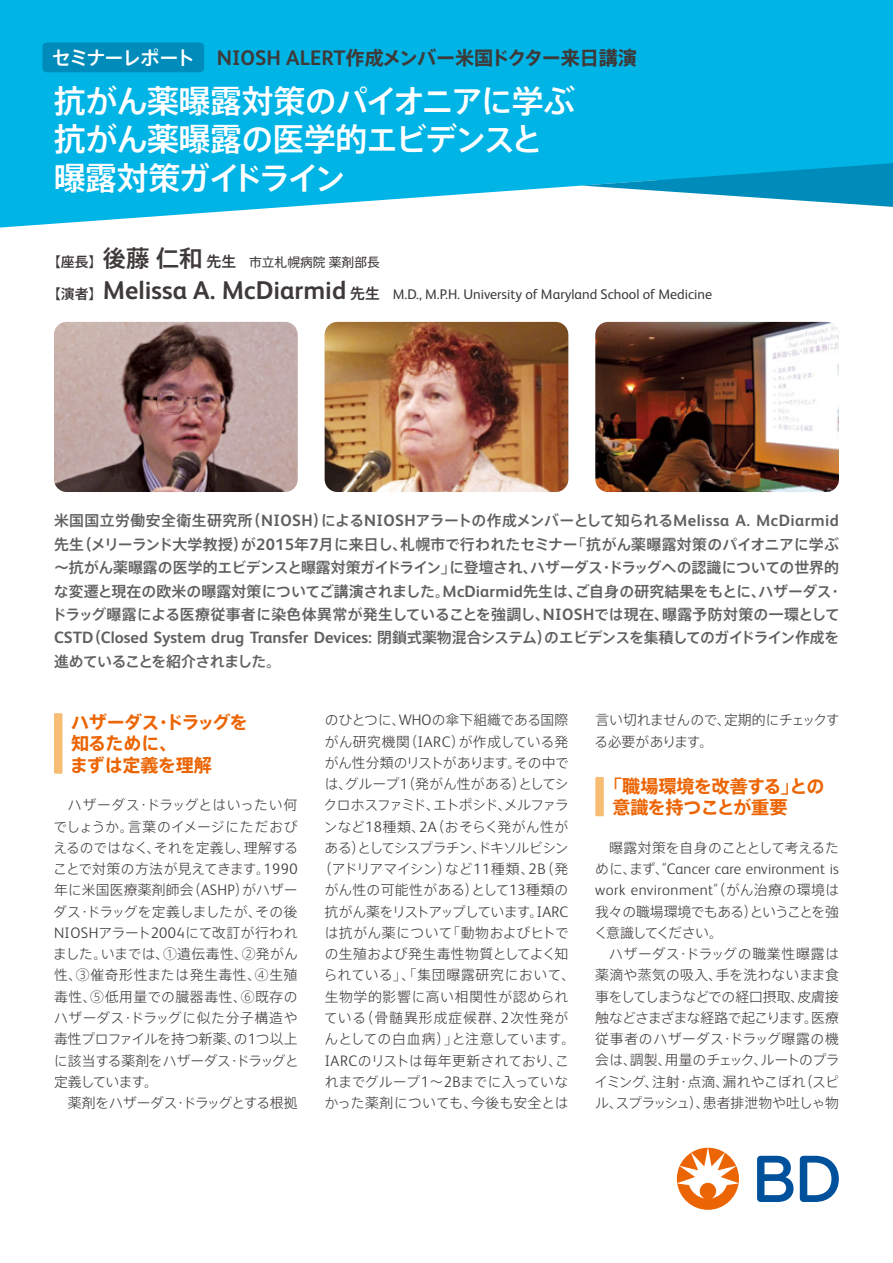
<style>
.page{position:relative;width:893px;height:1263px;background:#fff}
.page>*{position:absolute;margin:0;border:0;box-sizing:border-box;transform-origin:0 0}
.t1{font:500 31.95px/38.2px "Axis Pro N";letter-spacing:-.025em;color:#fff}
.t2{font:700 19.2px "Axis Pro N";letter-spacing:-.02em;color:#3e3a39}
.t3{font:700 18px/21.3px "Axis Pro N";letter-spacing:-.02em;color:#ec6504}
.t4{font:700 16.35px "FS Albert Pro";color:#615f5f}
.t5{font:300 15.15px/21.3px "FS Albert Pro";letter-spacing:.01em;color:#3e3a39}
.t6{font:500 14.85px/23.4px "Axis Pro N";color:#615f5f}
.t7{font:500 14.85px "Axis Pro N";letter-spacing:-.04em;color:#615f5f}
.t8{font:14.1px "FS Albert Pro";color:#3e3a39}
.t9{font:300 13.8px/21.3px "Axis Pro N";letter-spacing:-.01em;color:#3e3a39;text-align:justify}
.t10{font:300 13.8px/21.3px "Axis Pro N";letter-spacing:-.04em;color:#3e3a39}
.t11{font:300 13.8px/21.3px "Axis Pro N";letter-spacing:-.03em;color:#3e3a39}
.t12{font:300 13.8px "Axis Pro N";letter-spacing:-.035em;color:#3e3a39}
.t13{font:12.75px "Axis Pro N";color:#3e3a39}
.s1{font-weight:500;color:#fff}
.s2{font-family:"FS Albert Pro";font-size:21px}
.s3{font-weight:500;font-size:13.8px}
.s4{font-weight:500;font-size:23.4px}
.s5{font-weight:500;font-size:14.85px}
.s6{font-family:"Axis Pro N";font-weight:500;font-size:13.8px}
.s7{font-weight:700;font-size:25.65px}
.s8{font-family:"Axis Pro N";font-weight:500;font-size:14.85px}
.s9{font-family:"FS Albert Pro";font-weight:700;font-size:16.35px}
.s10{font-family:"FS Albert Pro";font-size:15.15px}
.s11{font-family:"Axis Pro N";font-size:13.8px}
</style>
<div class="page">
<div style="left:0;top:0;width:893px;height:180px;background:#00b4e6"></div>
<svg style="left:0;top:180px;width:582px;height:48px;fill:#00b4e6"></svg>
<svg style="left:582px;top:163px;width:311px;height:44px"></svg>
<svg style="left:757px;top:1156px;width:82px;height:46px"></svg>
<svg style="left:677px;top:1148px;width:62px;height:62px"></svg>
<div style="left:43px;top:43px;width:161px;height:29px;background:#008cba;border-radius:4px"></div>
<div style="left:54px;top:713px;width:9px;height:61px;background:#f8bd74"></div>
<div style="left:595px;top:777px;width:9px;height:39px;background:#f8bd74"></div>
<img style="left:54px;top:322px;width:244px;height:170px">
<img style="left:325px;top:322px;width:243px;height:170px">
<img style="left:595px;top:322px;width:244px;height:170px">
<h2 class="t2" style="left:52px;top:48px;width:587px"><span class="s1">セミナーレポート</span> <span class="s2">NIOSH ALERT</span>作成メンバー米国ドクター来日講演</h2>
<h1 class="t1" style="left:54px;top:82px;width:523px">抗がん薬曝露対策のパイオニアに学ぶ抗がん薬曝露の医学的エビデンスと曝露対策ガイドライン</h1>
<p class="t13" style="left:47px;top:256px;width:334px"><span class="s3">【座長】</span><span class="s4">後藤仁和</span><span class="s5">先生</span>　市立札幌病院薬剤部長</p>
<p class="t8" style="left:47px;top:284px;width:666px"><span class="s6">【演者】</span><span class="s7">Melissa A. McDiarmid</span> <span class="s8">先生</span> M.D., M.P.H. University of Maryland School of Medicine</p>
<p class="t6" style="left:52px;top:509px;width:792px">米国国立労働安全衛生研究所（<span class="s9">NIOSH</span>）による<span class="s9">NIOSH</span>アラートの作成メンバーとして知られる<span class="s9">Melissa A. McDiarmid</span>先生（メリーランド大学教授）が<span class="s9">2015</span>年<span class="s9">7</span>月に来日し、札幌市で行われたセミナー「抗がん薬曝露対策のパイオニアに学ぶ～抗がん薬曝露の医学的エビデンスと曝露対策ガイドライン」に登壇され、ハザーダス・ドラッグへの認識についての世界的な変遷と現在の欧米の曝露対策についてご講演されました。<span class="s9">McDiarmid</span>先生は、ご自身の研究結果をもとに、ハザーダス・ドラッグ曝露による医療従事者に染色体異常が発生していることを強調し、<span class="s9">NIOSH</span>では現在、曝露予防対策の一環として</p>
<p class="t4" style="left:54px;top:626px;width:787px">CSTD<span class="s8">（</span>Closed System drug Transfer Devices: <span class="s8">閉鎖式薬物混合システム）のエビデンスを集積してのガイドライン作成を</span></p>
<p class="t7" style="left:54px;top:654px;width:229px">進めていることを紹介されました。</p>
<h3 class="t3" style="left:70px;top:711px;width:179px">ハザーダス・ドラッグを知るために、<br>まずは定義を理解</h3>
<p class="t9" style="left:53px;top:794px;width:247px;text-indent:15px">ハザーダス・ドラッグとはいったい何でしょうか。言葉のイメージにただおびえるのではなく、それを定義し、理解することで対策の方法が見えてきます。<span class="s10">1990</span>年に米国医療薬剤師会（<span class="s10">ASHP</span>）がハザーダス・ドラッグを定義しましたが、その後<span class="s10">NIOSH</span>アラート<span class="s10">2004</span>にて改訂が行われました。いまでは、①遺伝毒性、②発がん性、③催奇形性または発生毒性、④生殖毒性、⑤低用量での臓器毒性、⑥既存のハザーダス・ドラッグに似た分子構造や毒性プロファイルを持つ新薬、の<span class="s10">1</span>つ以上に該当する薬剤をハザーダス・ドラッグと定義しています。</p>
<p class="t12" style="left:68px;top:1096px;width:231px">薬剤をハザーダス・ドラッグとする根拠</p>
<p class="t9" style="left:318px;top:709px;width:259px;text-align:center">のひとつに、<span class="s10">WHO</span>の傘下組織である国際がん研究機関（<span class="s10">IARC</span>）が作成している発がん性分類のリストがあります。その中では、グループ<span class="s10">1</span>（発がん性がある）としてシクロホスファミド、エトポシド、メルファランなど<span class="s10">18</span>種類、<span class="s10">2A</span>（おそらく発がん性がある）としてシスプラチン、ドキソルビシン（アドリアマイシン）など<span class="s10">11</span>種類、<span class="s10">2B</span>（発がん性の可能性がある）として<span class="s10">13</span>種類の抗がん薬をリストアップしています。<span class="s10">IARC</span>は抗がん薬について「動物およびヒトでの生殖および発生毒性物質としてよく知られている」、「集団曝露研究において、生物学的影響に高い相関性が認められている（骨髄異形成症候群、<span class="s10">2</span>次性発がんとしての白血病）」と注意しています。<br><span class="s10">IARC</span>のリストは毎年更新されており、これまでグループ<span class="s10">1</span>～<span class="s10">2B</span>までに入っていなかった薬剤についても、今後も安全とは</p>
<p class="t11" style="left:595px;top:709px;width:247px">言い切れませんので、定期的にチェックする必要があります。</p>
<h3 class="t3" style="left:612px;top:775px;width:214px;text-indent:-8px">「職場環境を改善する」との意識を持つことが重要</h3>
<p class="t9" style="left:609px;top:837px;width:231px">曝露対策を自身のこととして考えるた</p>
<p class="t5" style="left:595px;top:857px;width:245px"><span class="s11">めに、まず、“</span>Cancer care environment is work environment<span class="s11">”（がん治療の環境は</span></p>
<p class="t10" style="left:594px;top:901px;width:246px">我々の職場環境でもある）ということを強く意識してください。</p>
<p class="t9" style="left:595px;top:943px;width:247px;text-indent:15px">ハザーダス・ドラッグの職業性曝露は薬滴や蒸気の吸入、手を洗わないまま食事をしてしまうなどでの経口摂取、皮膚接触などさまざまな経路で起こります。医療従事者のハザーダス・ドラッグ曝露の機会は、調製、用量のチェック、ルートのプライミング、注射・点滴、漏れやこぼれ（スピル、スプラッシュ）、患者排泄物や吐しゃ物</p>
</div>
